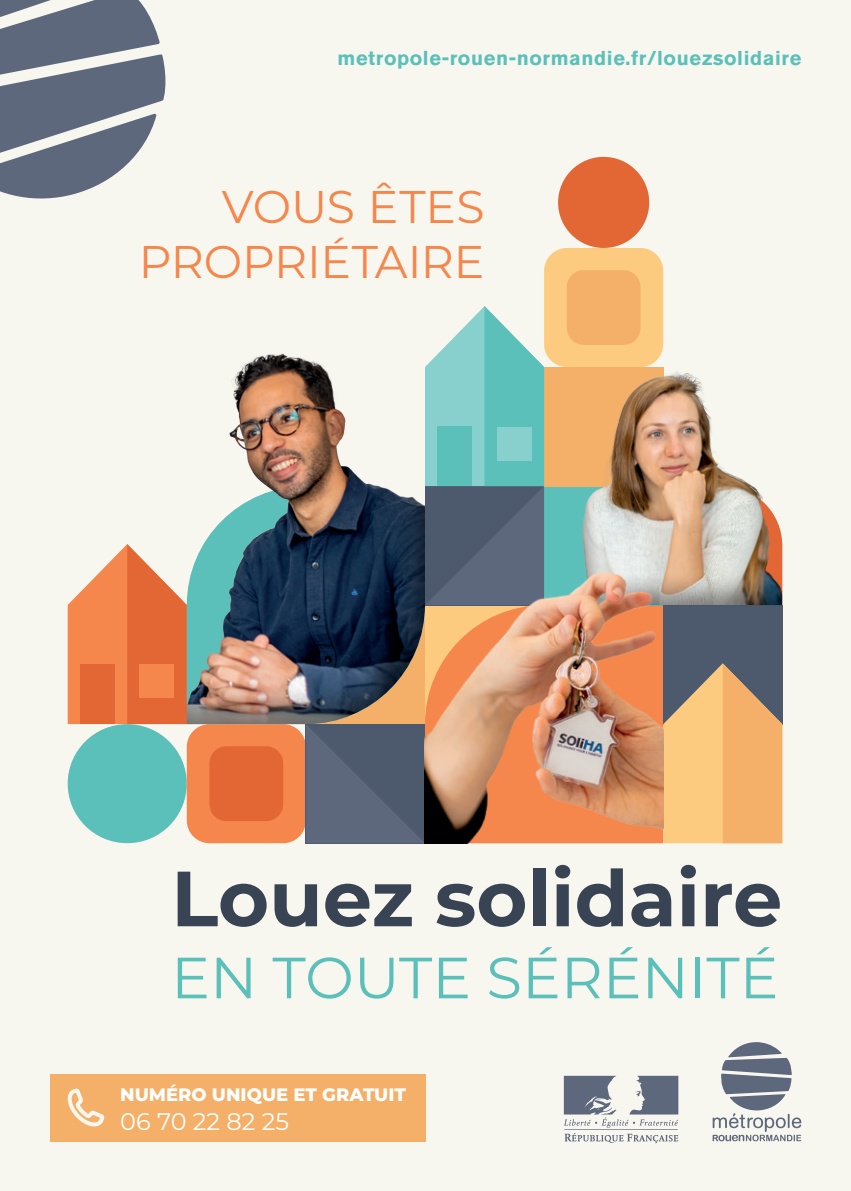
<style>
.page{position:relative;width:851px;height:1191px;background:#fff}
.page>*{position:absolute;margin:0;border:0;box-sizing:border-box;transform-origin:0 0}
.t1{font:700 78px "Montserrat";color:#384354}
.t2{font:58px "Montserrat";color:#5cc0ba}
.t3{font:45.8px/55px "Montserrat";letter-spacing:-.005em;color:#f5864c;text-align:right}
.t4{font:24px "Montserrat";color:#fff}
.t5{font:700 20px "Akzidenz Grotesk Std";letter-spacing:.03em;color:#5cc0ba}
.t6{font:800 18px "Montserrat";color:#fff}
</style>
<div class="page">
<div style="left:0;top:0;width:850px;height:1191px;background:#f8f7ef"></div>
<svg style="left:0;top:0;width:166px;height:199px"></svg>
<svg style="left:712px;top:1042px;width:89px;height:99px"></svg>
<div style="left:50px;top:1074px;width:375px;height:67px;background:#f4b069"></div>
<svg style="left:66px;top:1088px;width:41px;height:54px"></svg>
<div style="left:68px;top:724px;width:119px;height:119px;background:#5cc0ba;border-radius:50%"></div>
<div style="left:558px;top:157px;width:91px;height:91px;background:#e26735;border-radius:50%"></div>
<div style="left:187px;top:724px;width:119px;height:119px;background:#f5864c;border-radius:23px"></div>
<div style="left:544px;top:248px;width:119px;height:119px;background:#fdcb80;border-radius:23px"></div>
<div style="left:209px;top:746px;width:74px;height:75px;background:#e26735;border-radius:17px"></div>
<div style="left:566px;top:270px;width:74px;height:75px;background:#f4b069;border-radius:17px"></div>
<svg style="left:306px;top:724px;width:119px;height:119px;background:#546073"></svg>
<svg style="left:68px;top:544px;width:118px;height:180px"></svg>
<div style="left:186px;top:324px;width:240px;height:400px;background:#231f20;opacity:.56"></div>
<div style="left:80px;top:664px;width:35px;height:60px;background:#e26735"></div>
<div style="left:139px;top:664px;width:35px;height:34px;background:#f5864c"></div>
<div style="left:663px;top:605px;width:119px;height:119px;background:#4d596d"></div>
<svg style="left:663px;top:663px;width:119px;height:180px"></svg>
<svg style="left:425px;top:306px;width:118px;height:261px;background:#77a9ac"></svg>
<div style="left:437px;top:426px;width:35px;height:60px;background:#5cc0ba"></div>
<div style="left:497px;top:426px;width:34px;height:34px;background:#87d0ce"></div>
<div style="left:543px;top:317px;width:240px;height:290px;background:#231f20;opacity:.49"></div>
<img style="left:425px;top:567px;width:238px;height:276px">
<svg style="left:563px;top:1075px;width:115px;height:68px"></svg>
<p class="t5" style="left:337px;top:46px;width:465px">metropole-rouen-normandie.fr/louezsolidaire</p>
<h3 class="t3" style="left:139px;top:178px;width:347px">VOUS ÊTES<br>PROPRIÉTAIRE</h3>
<h1 class="t1" style="left:171px;top:842px;width:612px">Louez solidaire</h1>
<h2 class="t2" style="left:171px;top:937px;width:608px">EN TOUTE SÉRÉNITÉ</h2>
<p class="t6" style="left:120px;top:1081px;width:287px">NUMÉRO UNIQUE ET GRATUIT</p>
<p class="t4" style="left:120px;top:1104px;width:170px">06 70 22 82 25</p>
</div>
